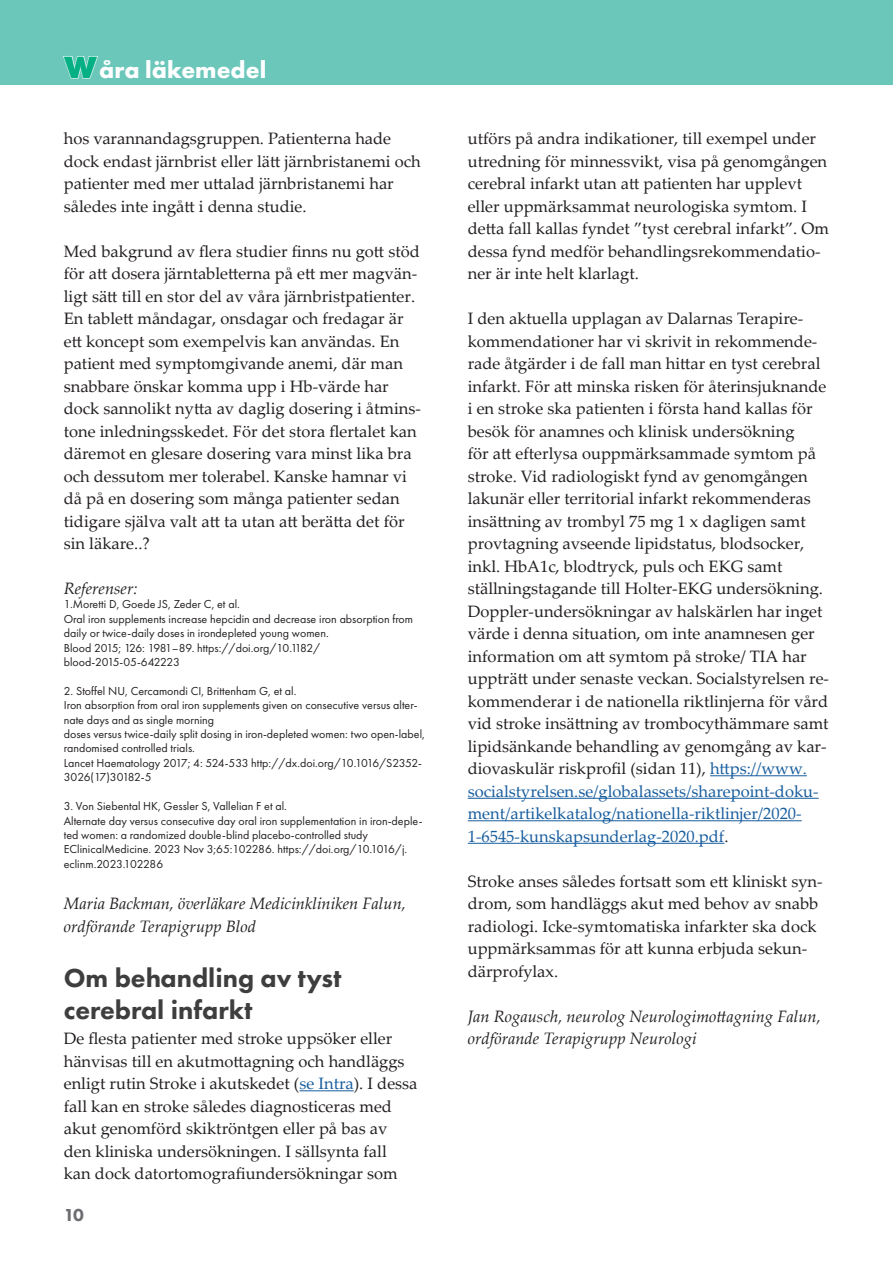
<style>
.page{position:relative;width:893px;height:1263px;background:#fff}
.page>*{position:absolute;margin:0;border:0;box-sizing:border-box;transform-origin:0 0}
.Vanlig_nyhetsrubbe{font:800 27px/32.4px "Futura PT";color:#3e3e3f}
.t1{font:700 24.6px "Futura PT";color:#fff}
.t2{font:800 18px "Futura PT";color:#6c6d70}
.Bröd{font:16.5px/22.5px "Palatino Linotype";color:#231f20}
.Bröd-2{font:italic 16.5px/22.5px "Palatino Linotype";color:#231f20}
.Rubrik_3_kursiv{font:italic 16.5px "Palatino Linotype";color:#231f20}
.Tabelltext{font:12px/14.4px "Futura PT";color:#231f20}
.Tabelltext-2{font:12px/14.4px "Futura PT";letter-spacing:-.025em;color:#231f20}
.s1{font-weight:800;font-size:31.95px}
.s2{color:#175d9e}
</style>
<div class="page">
<div style="left:0;top:0;width:893px;height:85px;background:#6cc7bb"></div>
<hr style="left:299px;top:1090px;width:55px;height:1px;background:#175d9e">
<hr style="left:710px;top:775px;width:97px;height:1px;background:#175d9e">
<hr style="left:468px;top:798px;width:351px;height:1px;background:#175d9e">
<hr style="left:468px;top:820px;width:334px;height:1px;background:#175d9e">
<hr style="left:468px;top:843px;width:256px;height:1px;background:#175d9e">
<h2 class="t1" style="left:64px;top:54px;width:204px"><span class="s1">W</span>åra läkemedel</h2>
<p class="Bröd" style="left:64px;top:126px;width:358px">hos varannandagsgruppen. Patienterna hade dock endast järnbrist eller lätt järnbristanemi och patienter med mer uttalad järnbristanemi har således inte ingått i denna studie.</p>
<p class="Bröd" style="left:64px;top:239px;width:359px">Med bakgrund av flera studier finns nu gott stöd för att dosera järntabletterna på ett mer magvän&shy;ligt sätt till en stor del av våra järnbristpatienter.<br>En tablett måndagar, onsdagar och fredagar är ett koncept som exempelvis kan användas. En patient med symptomgivande anemi, där man snabbare önskar komma upp i Hb-värde har dock sannolikt nytta av daglig dosering i åtmins&shy;tone inledningsskedet. För det stora flertalet kan däremot en glesare dosering vara minst lika bra och dessutom mer tolerabel. Kanske hamnar vi då på en dosering som många patienter sedan tidigare själva valt att ta utan att berätta det för sin läkare..?</p>
<p class="Rubrik_3_kursiv" style="left:64px;top:577px;width:75px">Referenser:</p>
<p class="Tabelltext" style="left:64px;top:597px;width:178px">1.Moretti D, Goede JS, Zeder C, et al.</p>
<p class="Tabelltext" style="left:64px;top:612px;width:351px">Oral iron supplements increase hepcidin and decrease iron absorption from daily or twice-daily doses in irondepleted young women.</p>
<p class="Tabelltext-2" style="left:64px;top:640px;width:258px">Blood 2015; 126: 1981–89. https://doi.org/10.1182/ blood-2015-05-642223</p>
<p class="Tabelltext" style="left:64px;top:684px;width:234px">2. Stoffel NU, Cercamondi CI, Brittenham G, et al.</p>
<p class="Tabelltext" style="left:64px;top:698px;width:356px">Iron absorption from oral iron supplements given on consecutive versus alter&shy;nate days and as single morning</p>
<p class="Tabelltext" style="left:64px;top:727px;width:363px">doses versus twice-daily split dosing in iron-depleted women: two open-label, randomised controlled trials.</p>
<p class="Tabelltext" style="left:64px;top:756px;width:360px">Lancet Haematology 2017; 4: 524-533 http://dx.doi.org/10.1016/S2352-<br>3026(17)30182-5</p>
<p class="Tabelltext" style="left:64px;top:799px;width:225px">3. Von Siebental HK, Gessler S, Vallelian F et al.</p>
<p class="Tabelltext" style="left:64px;top:813px;width:360px">Alternate day versus consecutive day oral iron supplementation in iron-deple&shy;ted women: a randomized double-blind placebo-controlled study</p>
<p class="Tabelltext" style="left:64px;top:842px;width:345px">EClinicalMedicine. 2023 Nov 3;65:102286. https://doi.org/10.1016/j. eclinm.2023.102286</p>
<p class="Bröd-2" style="left:64px;top:891px;width:344px">Maria Backman, överläkare Medicinkliniken Falun, ordförande Terapigrupp Blod</p>
<p class="Vanlig_nyhetsrubbe" style="left:64px;top:961px;width:279px">Om behandling av tyst cerebral infarkt</p>
<p class="Bröd" style="left:64px;top:1026px;width:355px">De flesta patienter med stroke uppsöker eller hänvisas till en akutmottagning och handläggs enligt rutin Stroke i akutskedet (<span class="s2">se Intra</span>). I dessa fall kan en stroke således diagnosticeras med akut genomförd skiktröntgen eller på bas av den kliniska undersökningen. I sällsynta fall kan dock datortomografiundersökningar som</p>
<p class="t2" style="left:64px;top:1204px;width:22px">10</p>
<p class="Bröd" style="left:468px;top:126px;width:363px">utförs på andra indikationer, till exempel under utredning för minnessvikt, visa på genomgången cerebral infarkt utan att patienten har upplevt eller uppmärksammat neurologiska symtom. I detta fall kallas fyndet ”tyst cerebral infarkt”. Om dessa fynd medför behandlingsrekommendatio&shy;ner är inte helt klarlagt.</p>
<p class="Bröd" style="left:468px;top:306px;width:363px">I den aktuella upplagan av Dalarnas Terapire&shy;kommendationer har vi skrivit in rekommende&shy;rade åtgärder i de fall man hittar en tyst cerebral infarkt. För att minska risken för återinsjuknande i en stroke ska patienten i första hand kallas för besök för anamnes och klinisk undersökning<br>för att efterlysa ouppmärksammade symtom på stroke. Vid radiologiskt fynd av genomgången lakunär eller territorial infarkt rekommenderas insättning av trombyl 75 mg 1 x dagligen samt provtagning avseende lipidstatus, blodsocker, inkl. HbA1c, blodtryck, puls och EKG samt ställningstagande till Holter-EKG undersökning.<br>Doppler-undersökningar av halskärlen har inget värde i denna situation, om inte anamnesen ger information om att symtom på stroke/ TIA har uppträtt under senaste veckan. Socialstyrelsen re&shy;kommenderar i de nationella riktlinjerna för vård vid stroke insättning av trombocythämmare samt lipidsänkande behandling av genomgång av kar&shy;diovaskulär riskprofil (sidan 11), <span class="s2">https://www. socialstyrelsen.se/globalassets/sharepoint-doku&shy;ment/artikelkatalog/nationella-riktlinjer/2020- 1-6545-kunskapsunderlag-2020.pdf</span>.</p>
<p class="Bröd" style="left:468px;top:869px;width:356px">Stroke anses således fortsatt som ett kliniskt syn&shy;drom, som handläggs akut med behov av snabb radiologi. Icke-symtomatiska infarkter ska dock uppmärksammas för att kunna erbjuda sekun&shy;därprofylax.</p>
<p class="Bröd-2" style="left:468px;top:1004px;width:355px">Jan Rogausch, neurolog Neurologimottagning Falun, ordförande Terapigrupp Neurologi</p>
</div>
